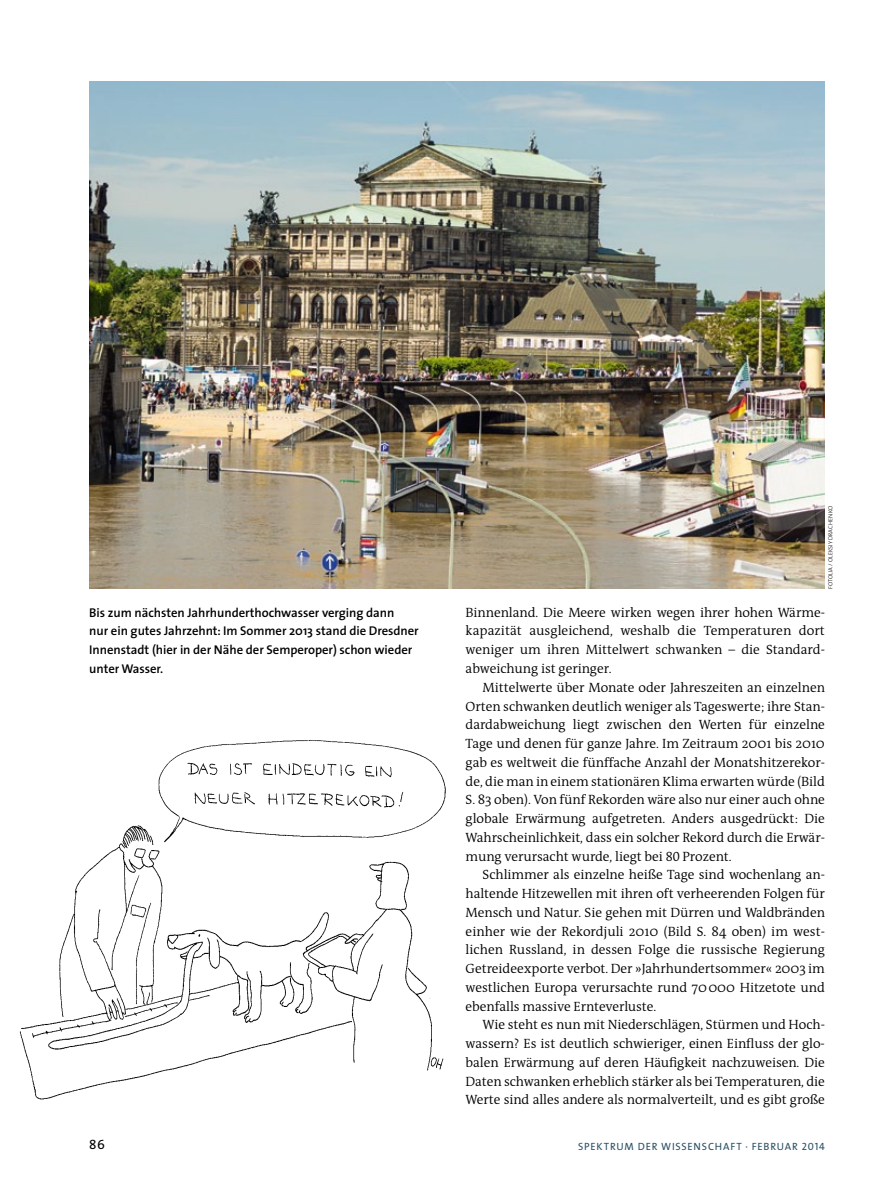
<style>
.page{position:relative;width:893px;height:1191px;background:#fff}
.page>*{position:absolute;margin:0;border:0;box-sizing:border-box;transform-origin:0 0}
.t1{font:300 13.5px/18.8px "The Antiqua B4";letter-spacing:-.005em;color:#000;text-align:justify}
.t2{font:13.5px "The Sans Caps";color:#000}
.t3{font:600 12.75px/18.8px "The Sans";letter-spacing:-.005em;color:#000}
.t4{font:10.5px "The Sans";letter-spacing:.075em;color:#284f63}
.t5{font:300 6px "The Sans";color:#000}
.s1{font-family:"The Antiqua B4 c Semi Light Caps";font-weight:400}
.s2{font-family:"The Sans Caps"}
</style>
<div class="page">
<img style="left:89px;top:81px;width:736px;height:507px">
<img style="left:19px;top:740px;width:427px;height:360px">
<p class="t3" style="left:89px;top:603px;width:331px">Bis zum nächsten Jahrhunderthochwasser verging dann<br>nur ein gutes Jahrzehnt: Im Sommer 2013 stand die Dresdner Innenstadt (hier in der Nähe der Semperoper) schon wieder unter Wasser.</p>
<p class="t5" style="left:826px;top:588px;width:83px;rotate:-90deg">fotolia / Oleksiy Drache nko</p>
<p class="t1" style="left:466px;top:603px;width:361px">Binnenland. Die Meere wirken wegen ihrer hohen Wärme&shy;kapazität ausgleichend, weshalb die Temperaturen dort weniger um ihren Mittelwert schwanken – die Standard&shy;abweichung ist geringer.</p>
<p class="t1" style="left:466px;top:678px;width:361px;text-indent:17px">Mittelwerte über Monate oder Jahreszeiten an einzelnen Orten schwanken deutlich weniger als Tageswerte; ihre Stan&shy;dardabweichung liegt zwischen den Werten für einzelne Tage und denen für ganze Jahre. Im Zeitraum 2001 bis 2010 gab es weltweit die fünffache Anzahl der Monatshitzerekor&shy;de, die man in einem stationären Klima erwarten würde (Bild S. 83 oben). Von fünf Rekorden wäre also nur einer auch ohne globale Erwärmung aufgetreten. Anders ausgedrückt: Die Wahrscheinlichkeit, dass ein solcher Rekord durch die Erwär&shy;mung verursacht wurde, liegt bei <span class="s1">80</span> Prozent.</p>
<p class="t1" style="left:466px;top:866px;width:361px;text-indent:17px">Schlimmer als einzelne heiße Tage sind wochenlang an&shy;haltende Hitzewellen mit ihren oft verheerenden Folgen für Mensch und Natur. Sie gehen mit Dürren und Waldbränden einher wie der Rekordjuli 2010 (Bild S. 84 oben) im west&shy;lichen Russland, in dessen Folge die russische Regierung Getreideexporte verbot. Der »Jahrhundertsommer« 2003 im westlichen Europa verursachte rund 70000 Hitzetote und ebenfalls massive Ernteverluste.</p>
<p class="t1" style="left:466px;top:1016px;width:361px;text-indent:17px">Wie steht es nun mit Niederschlägen, Stürmen und Hoch&shy;wassern? Es ist deutlich schwieriger, einen Einfluss der glo&shy;balen Erwärmung auf deren Häufigkeit nachzuweisen. Die Daten schwanken erheblich stärker als bei Temperaturen, die Werte sind alles andere als normalverteilt, und es gibt große</p>
<p class="t2" style="left:89px;top:1135px;width:17px">86</p>
<p class="t4" style="left:578px;top:1140px;width:248px">SPEKTRUM DER WISSENSCHAFT · FEBRUAR <span class="s2">2014</span></p>
</div>
